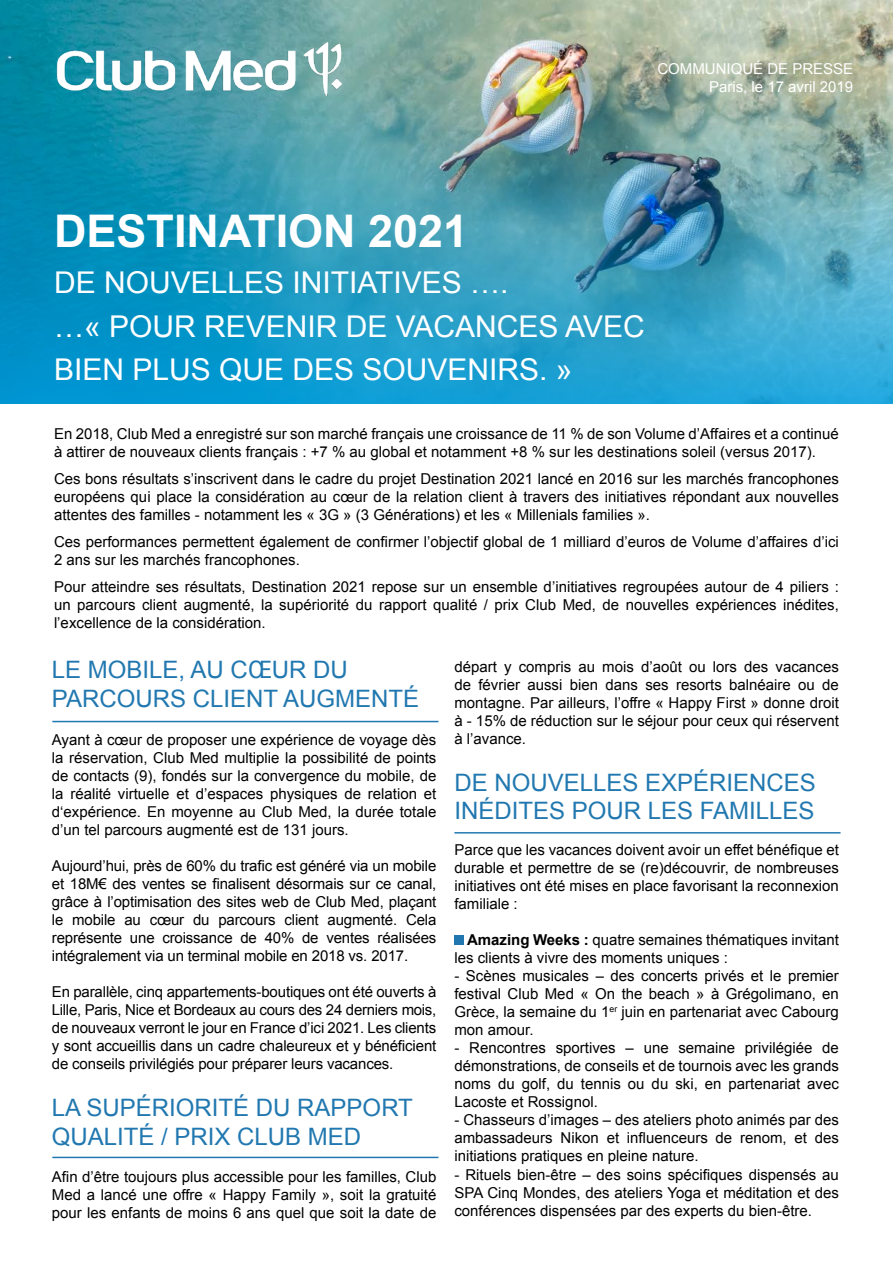
<style>
.page{position:relative;width:893px;height:1263px;background:#fff}
.page>*{position:absolute;margin:0;border:0;box-sizing:border-box;transform-origin:0 0}
.t1{font:700 45px "Arial";color:#fff}
.t2{font:30px/43.5px "Arial";color:#fff}
.t3{font:24px/28.8px "Arial";color:#2178b0}
.t4{font:15px/18px "Arial";color:#000;text-align:justify}
.t5{font:15px/18px "Arial";color:#fff;text-align:right}
.s1{font-weight:700}
</style>
<div class="page">
<img style="left:0;top:0;width:893px;height:404px">
<img style="left:56px;top:43px;width:288px;height:53px">
<div style="left:454px;top:935px;width:9px;height:9px;background:#2178b0"></div>
<hr style="left:52px;top:721px;width:386px;height:1px;background:#2178b0">
<hr style="left:52px;top:1157px;width:386px;height:1px;background:#2178b0">
<hr style="left:454px;top:832px;width:386px;height:1px;background:#2178b0">
<p class="t5" style="left:657px;top:60px;width:197px">COMMUNIQUÉ DE PRESSE<br>Paris, le 17 avril 2019</p>
<h1 class="t1" style="left:54px;top:201px;width:416px">DESTINATION 2021</h1>
<h2 class="t2" style="left:54px;top:261px;width:592px">DE NOUVELLES INITIATIVES ….<br>…« POUR REVENIR DE VACANCES AVEC<br>BIEN PLUS QUE DES SOUVENIRS. »</h2>
<p class="t4" style="left:54px;top:425px;width:786px">En 2018, Club Med a enregistré sur son marché français une croissance de 11 % de son Volume d’Affaires et a continué à attirer de nouveaux clients français : +7 % au global et notamment +8 % sur les destinations soleil (versus 2017).</p>
<p class="t4" style="left:54px;top:470px;width:786px">Ces bons résultats s’inscrivent dans le cadre du projet Destination 2021 lancé en 2016 sur les marchés francophones européens qui place la considération au cœur de la relation client à travers des initiatives répondant aux nouvelles attentes des familles - notamment les « 3G » (3 Générations) et les « Millenials families ».</p>
<p class="t4" style="left:54px;top:533px;width:786px">Ces performances permettent également de confirmer l’objectif global de 1 milliard d’euros de Volume d’affaires d’ici<br>2 ans sur les marchés francophones.</p>
<p class="t4" style="left:54px;top:578px;width:786px">Pour atteindre ses résultats, Destination 2021 repose sur un ensemble d’initiatives regroupées autour de 4 piliers : un parcours client augmenté, la supériorité du rapport qualité / prix Club Med, de nouvelles expériences inédites, l’excellence de la considération.</p>
<h3 class="t3" style="left:52px;top:656px;width:369px">LE MOBILE, AU CŒUR DU<br>PARCOURS CLIENT AUGMENTÉ</h3>
<p class="t4" style="left:52px;top:731px;width:386px">Ayant à cœur de proposer une expérience de voyage dès la réservation, Club Med multiplie la possibilité de points de contacts (9), fondés sur la convergence du mobile, de la réalité virtuelle et d’espaces physiques de relation et d‘expérience. En moyenne au Club Med, la durée totale d’un tel parcours augmenté est de 131 jours.</p>
<p class="t4" style="left:52px;top:857px;width:386px">Aujourd’hui, près de 60% du trafic est généré via un mobile et 18M€ des ventes se finalisent désormais sur ce canal, grâce à l’optimisation des sites web de Club Med, plaçant le mobile au cœur du parcours client augmenté. Cela représente une croissance de 40% de ventes réalisées intégralement via un terminal mobile en 2018 vs. 2017.</p>
<p class="t4" style="left:52px;top:983px;width:386px">En parallèle, cinq appartements-boutiques ont été ouverts à Lille, Paris, Nice et Bordeaux au cours des 24 derniers mois, de nouveaux verront le jour en France d’ici 2021. Les clients y sont accueillis dans un cadre chaleureux et y bénéficient de conseils privilégiés pour préparer leurs vacances.</p>
<h3 class="t3" style="left:52px;top:1093px;width:362px">LA SUPÉRIORITÉ DU RAPPORT<br>QUALITÉ / PRIX CLUB MED</h3>
<p class="t4" style="left:52px;top:1168px;width:386px">Afin d’être toujours plus accessible pour les familles, Club Med a lancé une offre « Happy Family », soit la gratuité pour les enfants de moins 6 ans quel que soit la date de</p>
<p class="t4" style="left:454px;top:658px;width:386px">départ y compris au mois d’août ou lors des vacances de février aussi bien dans ses resorts balnéaire ou de montagne. Par ailleurs, l’offre « Happy First » donne droit à - 15% de réduction sur le séjour pour ceux qui réservent à l’avance.</p>
<h3 class="t3" style="left:454px;top:768px;width:363px">DE NOUVELLES EXPÉRIENCES<br>INÉDITES POUR LES FAMILLES</h3>
<p class="t4" style="left:454px;top:841px;width:386px">Parce que les vacances doivent avoir un effet bénéfique et durable et permettre de se (re)découvrir, de nombreuses initiatives ont été mises en place favorisant la reconnexion familiale :</p>
<p class="t4" style="left:454px;top:931px;width:386px;text-indent:13px"><span class="s1">Amazing Weeks :</span> quatre semaines thématiques invitant les clients à vivre des moments uniques :</p>
<p class="t4" style="left:454px;top:967px;width:386px">- Scènes musicales – des concerts privés et le premier festival Club Med « On the beach » à Grégolimano, en Grèce, la semaine du 1<sup>er</sup> juin en partenariat avec Cabourg mon amour.</p>
<p class="t4" style="left:454px;top:1039px;width:386px">- Rencontres sportives – une semaine privilégiée de démonstrations, de conseils et de tournois avec les grands noms du golf, du tennis ou du ski, en partenariat avec Lacoste et Rossignol.</p>
<p class="t4" style="left:454px;top:1111px;width:386px">- Chasseurs d’images – des ateliers photo animés par des ambassadeurs Nikon et influenceurs de renom, et des initiations pratiques en pleine nature.</p>
<p class="t4" style="left:454px;top:1165px;width:386px">- Rituels bien-être – des soins spécifiques dispensés au SPA Cinq Mondes, des ateliers Yoga et méditation et des conférences dispensées par des experts du bien-être.</p>
</div>
